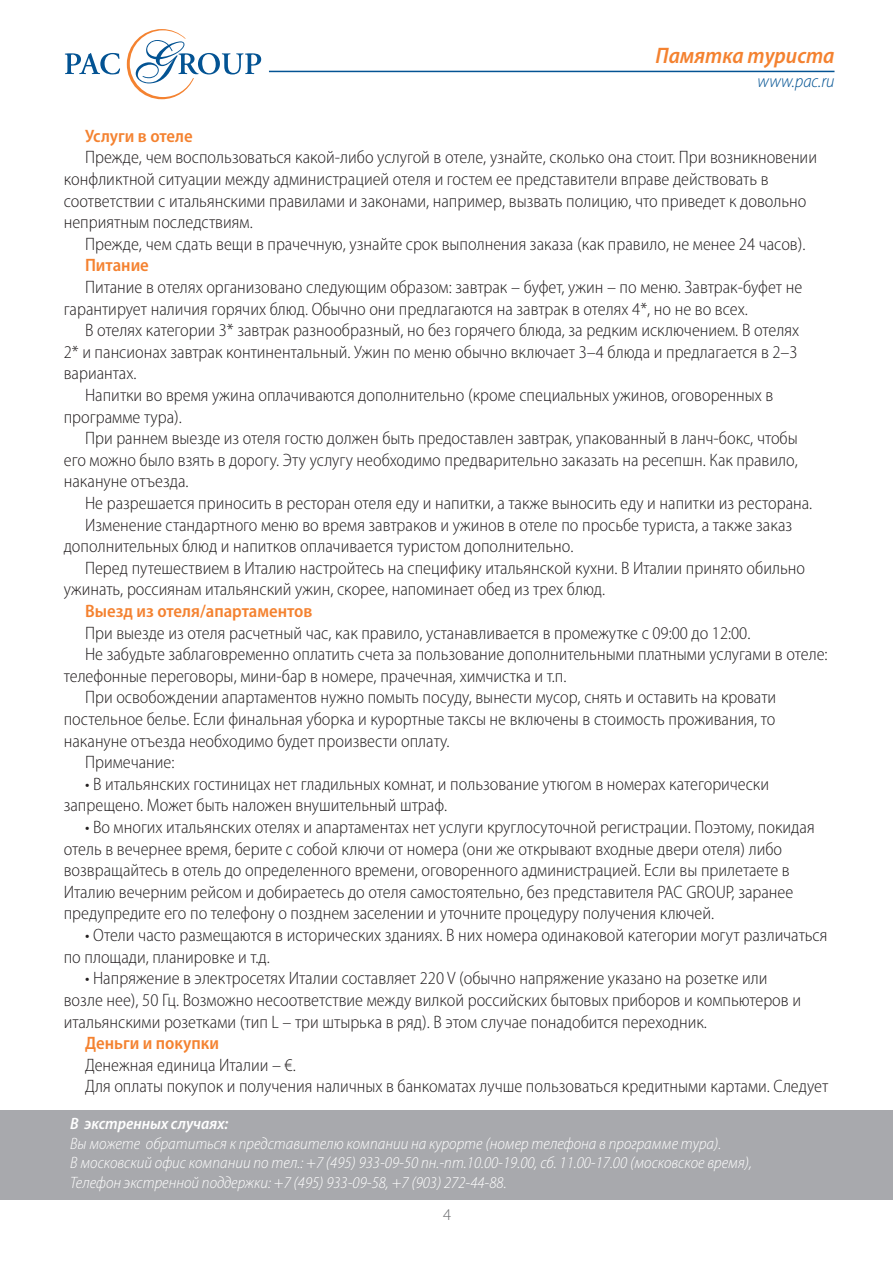
<style>
.page{position:relative;width:893px;height:1263px;background:#fff}
.page>*{position:absolute;margin:0;border:0;box-sizing:border-box;transform-origin:0 0}
.t1{font:italic 600 semi-condensed 22.5px "Myriad Pro";color:#f48230}
.t2{font:300 semi-condensed 18px/21.6px "Myriad Pro";color:#231f20}
.t3{font:600 semi-condensed 18px "Myriad Pro";color:#f48230}
.t4{font:italic 300 semi-condensed 18px "Myriad Pro";color:#035393}
.t5{font:italic 300 semi-condensed 16.5px/19.5px "Myriad Pro";color:#fff}
.t6{font:italic 600 semi-condensed 16.5px "Myriad Pro";color:#fff}
.t7{font:300 16.5px "Myriad Pro";color:#6c6d70}
</style>
<div class="page">
<div style="left:1px;top:1110px;width:892px;height:89px;background:#a8a9ad"></div>
<svg style="left:65px;top:53px;width:55px;height:21px"></svg>
<svg style="left:127px;top:29px;width:134px;height:70px"></svg>
<hr style="left:269px;top:71px;width:565px;height:1px;background:#035393">
<p class="t1" style="left:655px;top:44px;width:180px">Памятка туриста</p>
<p class="t4" style="left:758px;top:71px;width:78px">www.pac.ru</p>
<p class="t3" style="left:85px;top:126px;width:109px">Услуги в отеле</p>
<p class="t2" style="left:64px;top:147px;width:755px;text-indent:21px">Прежде, чем воспользоваться какой-либо услугой в отеле, узнайте, сколько она стоит. При возникновении конфликтной ситуации между администрацией отеля и гостем ее представители вправе действовать в соответствии с итальянскими правилами и законами, например, вызвать полицию, что приведет к довольно неприятным последствиям.</p>
<p class="t2" style="left:85px;top:233px;width:722px">Прежде, чем сдать вещи в прачечную, узнайте срок выполнения заказа (как правило, не менее 24 часов).</p>
<p class="t3" style="left:85px;top:255px;width:65px">Питание</p>
<p class="t2" style="left:64px;top:277px;width:740px;text-indent:21px">Питание в отелях организовано следующим образом: завтрак – буфет, ужин – по меню. Завтрак-буфет не гарантирует наличия горячих блюд. Обычно они предлагаются на завтрак в отелях 4*, но не во всех.</p>
<p class="t2" style="left:64px;top:320px;width:737px;text-align:justify;text-indent:21px">В отелях категории 3* завтрак разнообразный, но без горячего блюда, за редким исключением. В отелях 2* и пансионах завтрак континентальный. Ужин по меню обычно включает 3–4 блюда и предлагается в 2–3 вариантах.</p>
<p class="t2" style="left:64px;top:385px;width:711px;text-indent:21px">Напитки во время ужина оплачиваются дополнительно (кроме специальных ужинов, оговоренных в программе тура).</p>
<p class="t2" style="left:64px;top:428px;width:735px;text-align:justify;text-indent:21px">При раннем выезде из отеля гостю должен быть предоставлен завтрак, упакованный в ланч-бокс, чтобы его можно было взять в дорогу. Эту услугу необходимо предварительно заказать на ресепшн. Как правило, накануне отъезда.</p>
<p class="t2" style="left:85px;top:493px;width:729px">Не разрешается приносить в ресторан отеля еду и напитки, а также выносить еду и напитки из ресторана.</p>
<p class="t2" style="left:85px;top:514px;width:709px">Изменение стандартного меню во время завтраков и ужинов в отеле по просьбе туриста, а также заказ</p>
<p class="t2" style="left:64px;top:536px;width:511px">дополнительных блюд и напитков оплачивается туристом дополнительно.</p>
<p class="t2" style="left:85px;top:557px;width:721px">Перед путешествием в Италию настройтесь на специфику итальянской кухни. В Италии принято обильно</p>
<p class="t2" style="left:64px;top:579px;width:543px">ужинать, россиянам итальянский ужин, скорее, напоминает обед из трех блюд.</p>
<p class="t3" style="left:85px;top:601px;width:229px">Выезд из отеля/апартаментов</p>
<p class="t2" style="left:85px;top:622px;width:667px">При выезде из отеля расчетный час, как правило, устанавливается в промежутке с 09:00 до 12:00.</p>
<p class="t2" style="left:85px;top:644px;width:744px">Не забудьте заблаговременно оплатить счета за пользование дополнительными платными услугами в отеле:</p>
<p class="t2" style="left:64px;top:665px;width:504px">телефонные переговоры, мини-бар в номере, прачечная, химчистка и т.п.</p>
<p class="t2" style="left:85px;top:687px;width:693px">При освобождении апартаментов нужно помыть посуду, вынести мусор, снять и оставить на кровати</p>
<p class="t2" style="left:64px;top:709px;width:713px">постельное белье. Если финальная уборка и курортные таксы не включены в стоимость проживания, то</p>
<p class="t2" style="left:64px;top:730px;width:387px">накануне отъезда необходимо будет произвести оплату.</p>
<p class="t2" style="left:85px;top:752px;width:91px">Примечание:</p>
<p class="t2" style="left:64px;top:773px;width:707px;text-indent:21px">• В итальянских гостиницах нет гладильных комнат, и пользование утюгом в номерах категорически запрещено. Может быть наложен внушительный штраф.</p>
<p class="t2" style="left:64px;top:817px;width:752px;text-indent:21px">• Во многих итальянских отелях и апартаментах нет услуги круглосуточной регистрации. Поэтому, покидая отель в вечернее время, берите с собой ключи от номера (они же открывают входные двери отеля) либо возвращайтесь в отель до определенного времени, оговоренного администрацией. Если вы прилетаете в Италию вечерним рейсом и добираетесь до отеля самостоятельно, без представителя PAC GROUP, заранее предупредите его по телефону о позднем заселении и уточните процедуру получения ключей.</p>
<p class="t2" style="left:64px;top:925px;width:765px;text-indent:21px">• Отели часто размещаются в исторических зданиях. В них номера одинаковой категории могут различаться по площади, планировке и т.д.</p>
<p class="t2" style="left:64px;top:968px;width:739px;text-indent:21px">• Напряжение в электросетях Италии составляет 220 V (обычно напряжение указано на розетке или возле нее), 50 Гц. Возможно несоответствие между вилкой российских бытовых приборов и компьютеров и итальянскими розетками (тип L – три штырька в ряд). В этом случае понадобится переходник.</p>
<p class="t3" style="left:85px;top:1033px;width:135px">Деньги и покупки</p>
<p class="t2" style="left:85px;top:1054px;width:745px">Денежная единица Италии – €.<br>Для оплаты покупок и получения наличных в банкоматах лучше пользоваться кредитными картами. Следует</p>
<p class="t6" style="left:70px;top:1115px;width:160px">В экстренных случаях:</p>
<p class="t5" style="left:70px;top:1134px;width:683px">Вы можете обратиться к представителю компании на курорте (номер телефона в программе тура).<br>В московский офис компании по тел.: +7 (495) 933-09-50 пн.-пт.10.00-19.00, сб. 11.00-17.00 (московское время),<br>Телефон экстренной поддержки: +7 (495) 933-09-58, +7 (903) 272-44-88.</p>
<p class="t7" style="left:443px;top:1205px;width:10px">4</p>
</div>
